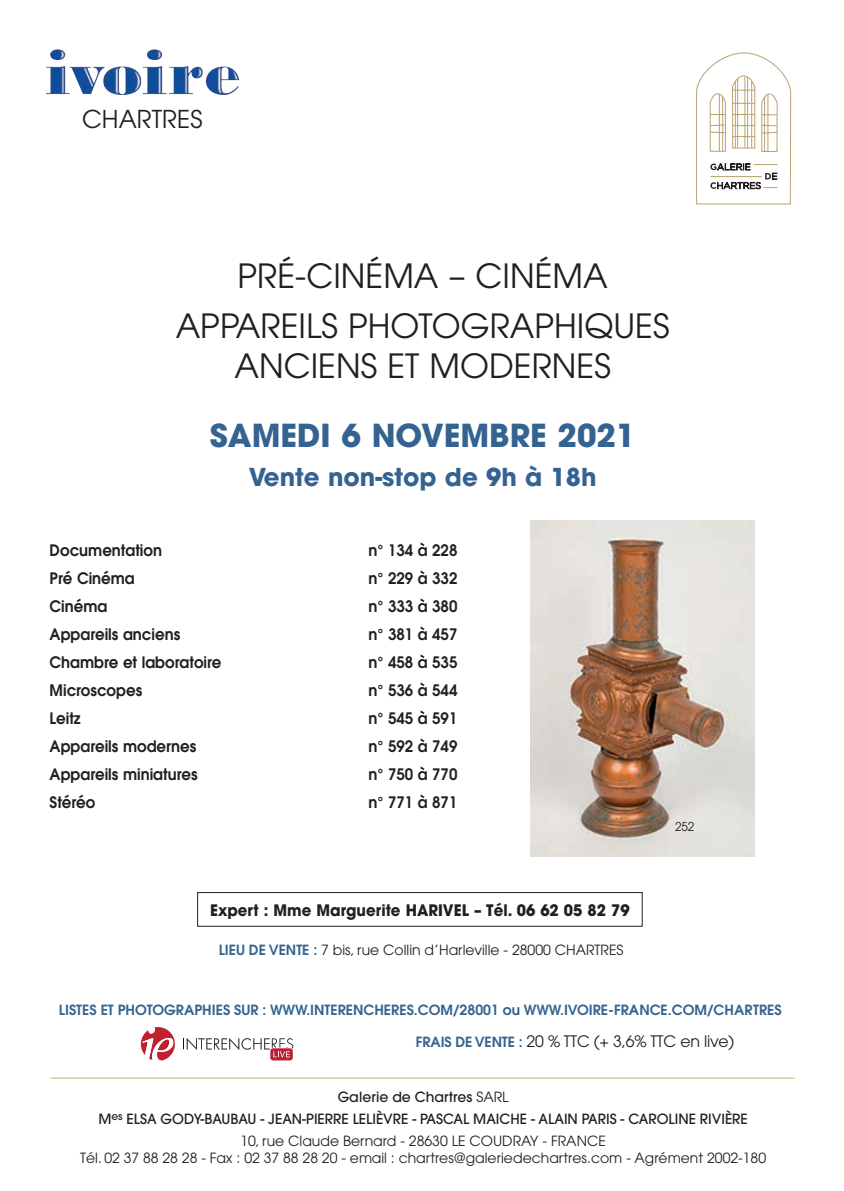
<style>
.page{position:relative;width:844px;height:1191px;background:#fff}
.page>*{position:absolute;margin:0;border:0;box-sizing:border-box;transform-origin:0 0}
.t1{font:33.25px/49.9px "Avant Garde";color:#231f20;text-align:center}
.t2{font:700 31.5px "Avant Garde";color:#346391}
.t3{font:700 24.5px "Avant Garde";color:#346391}
.t4{font:24.5px "Avant Garde";color:#231f20}
.t5{font:600 15.75px "Avant Garde";color:#231f20;scale:.95 1}
.t6{font:700 15.75px "Avant Garde";color:#231f20;scale:.95 1}
.t7{font:15.75px "Avant Garde";letter-spacing:-.01em;color:#231f20}
.t8{font:500 14px/21.7px "Avant Garde";color:#231f20;text-align:center}
.t9{font:14px "Avant Garde";color:#231f20}
.t10{font:600 14px "Avant Garde";color:#346391}
.t11{font:12.25px "Avant Garde";color:#231f20;scale:.95 1}
.s1{font-weight:600;color:#346391}
.s2{font-weight:600;font-size:14px;color:#346391}
.s3{font-weight:400}
</style>
<div class="page">
<img style="left:46px;top:49px;width:194px;height:46px">
<img style="left:530px;top:521px;width:224px;height:335px">
<div style="left:197px;top:892px;width:445px;height:34px;border:1px solid #231f20"></div>
<svg style="left:696px;top:52px;width:94px;height:152px"></svg>
<hr style="left:747px;top:77px;width:1px;height:71px;background:#b9a36d">
<hr style="left:751px;top:81px;width:1px;height:66px;background:#b9a36d">
<hr style="left:737px;top:79px;width:1px;height:68px;background:#b9a36d">
<hr style="left:734px;top:81px;width:1px;height:67px;background:#b9a36d">
<hr style="left:744px;top:76px;width:1px;height:71px;background:#b9a36d">
<hr style="left:50px;top:1077px;width:744px;height:1px;background:#c1a97a">
<svg style="left:141px;top:1027px;width:34px;height:34px"></svg>
<svg style="left:270px;top:1048px;width:23px;height:12px"></svg>
<svg style="left:183px;top:1038px;width:110px;height:19px"></svg>
<h3 class="t4" style="left:82px;top:105px;width:122px">CHARTRES</h3>
<h1 class="t1" style="left:176px;top:251px;width:495px">PRÉ-CINÉMA – CINÉMA<br>APPAREILS PHOTOGRAPHIQUES</h1>
<h1 class="t1" style="left:234px;top:341px;width:378px">ANCIENS ET MODERNES</h1>
<h2 class="t2" style="left:210px;top:415px;width:427px">SAMEDI 6 NOVEMBRE 2021</h2>
<h3 class="t3" style="left:249px;top:461px;width:349px">Vente non-stop de 9h à 18h</h3>
<p class="t5" style="left:50px;top:539px;width:120px">Documentation</p>
<p class="t5" style="left:368px;top:539px;width:95px">n° 134 à 228</p>
<p class="t5" style="left:50px;top:567px;width:91px">Pré Cinéma</p>
<p class="t5" style="left:368px;top:567px;width:95px">n° 229 à 332</p>
<p class="t5" style="left:50px;top:595px;width:62px">Cinéma</p>
<p class="t5" style="left:368px;top:595px;width:95px">n° 333 à 380</p>
<p class="t5" style="left:50px;top:623px;width:139px">Appareils anciens</p>
<p class="t5" style="left:368px;top:623px;width:95px">n° 381 à 457</p>
<p class="t5" style="left:50px;top:651px;width:182px">Chambre et laboratoire</p>
<p class="t5" style="left:368px;top:651px;width:95px">n° 458 à 535</p>
<p class="t5" style="left:50px;top:679px;width:99px">Microscopes</p>
<p class="t5" style="left:368px;top:679px;width:95px">n° 536 à 544</p>
<p class="t5" style="left:50px;top:707px;width:34px">Leitz</p>
<p class="t5" style="left:368px;top:707px;width:95px">n° 545 à 591</p>
<p class="t5" style="left:50px;top:735px;width:156px">Appareils modernes</p>
<p class="t5" style="left:368px;top:735px;width:95px">n° 592 à 749</p>
<p class="t5" style="left:50px;top:763px;width:157px">Appareils miniatures</p>
<p class="t5" style="left:368px;top:763px;width:95px">n° 750 à 770</p>
<p class="t5" style="left:50px;top:791px;width:50px">Stéréo</p>
<p class="t5" style="left:368px;top:791px;width:95px">n° 771 à 871</p>
<p class="t6" style="left:210px;top:899px;width:443px">Expert : Mme Marguerite HARIVEL – Tél. 06 62 05 82 79</p>
<p class="t9" style="left:219px;top:942px;width:406px"><span class="s1">LIEU DE VENTE :</span> 7 bis, rue Collin d’Harleville - 28000 CHARTRES</p>
<p class="t11" style="left:675px;top:819px;width:22px">252</p>
<p class="t10" style="left:59px;top:1001px;width:724px">LISTES ET PHOTOGRAPHIES SUR : WWW.INTERENCHERES.COM/28001 ou WWW.IVOIRE-FRANCE.COM/CHARTRES</p>
<p class="t7" style="left:416px;top:1032px;width:320px"><span class="s2">FRAIS DE VENTE :</span> 20 % TTC (+ 3,6% TTC en live)</p>
<p class="t8" style="left:98px;top:1086px;width:650px">Galerie de Chartres <span class="s3">SARL<br></span>M<sup>es</sup> ELSA GODY-BAUBAU - JEAN-PIERRE LELIÈVRE - PASCAL MAICHE - ALAIN PARIS - CAROLINE RIVIÈRE<br><span class="s3">10, rue Claude Bernard - 28630 LE COUDRAY - FRANCE</span></p>
<p class="t9" style="left:80px;top:1149px;width:687px">Tél. 02 37 88 28 28 - Fax : 02 37 88 28 20 - email : chartres@galeriedechartres.com - Agrément 2002-180</p>
</div>
